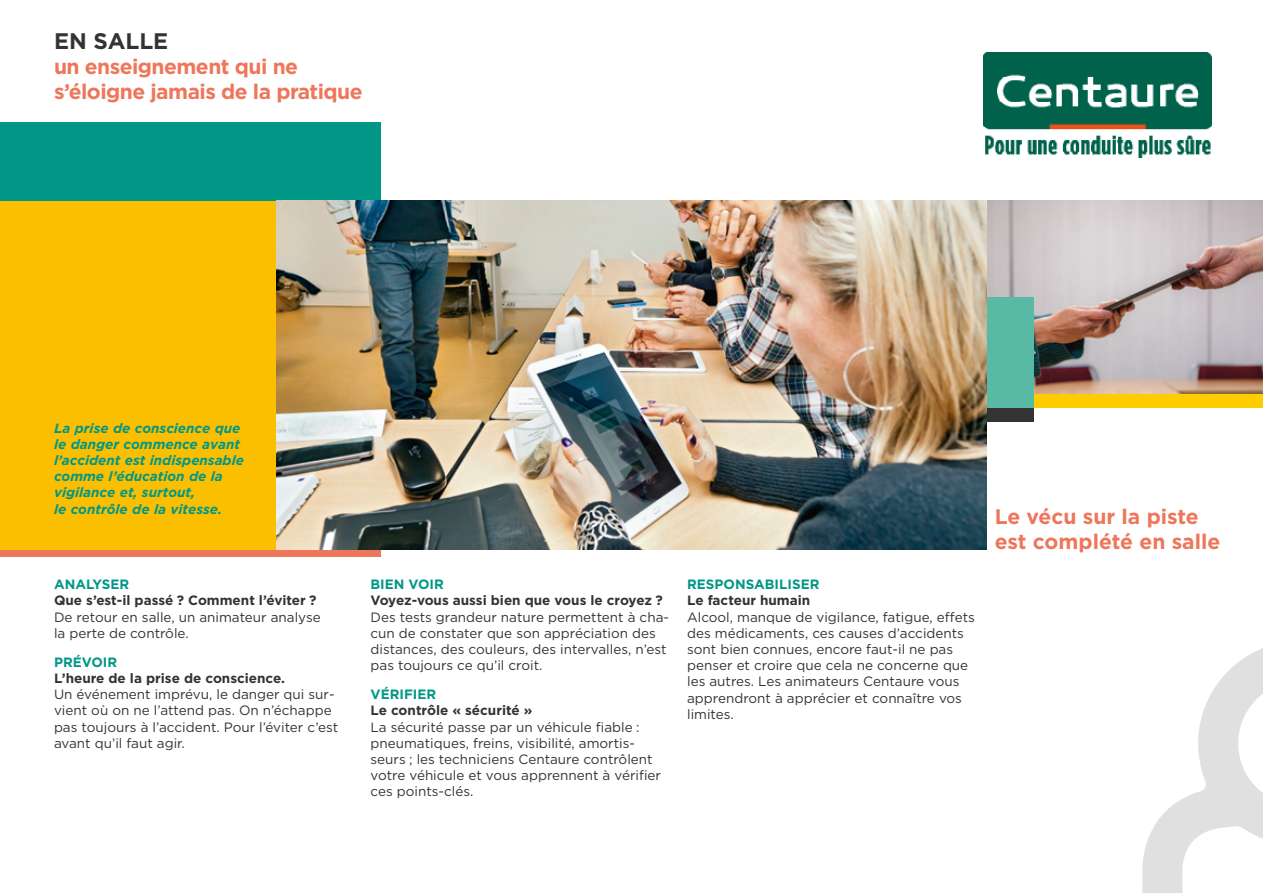
<style>
.page{position:relative;width:1263px;height:893px;background:#fff}
.page>*{position:absolute;margin:0;border:0;box-sizing:border-box;transform-origin:0 0}
.t1{font:700 22.5px "Gotham";color:#333334}
.t2{font:700 21px/25.2px "Gotham";letter-spacing:-.025em;color:#ee765b}
.t3{font:700 21px/25.2px "Gotham";color:#ee765b}
.t4{font:13.5px/16.2px "Gotham";color:#333334}
.t5{font:700 13.5px "Gotham";color:#333334}
.t6{font:italic 700 13.5px/16.2px "Gotham";color:#009786}
.t7{font:700 13.5px "Gotham";color:#009786}
</style>
<div class="page">
<svg style="left:1142px;top:648px;width:121px;height:245px"></svg>
<img style="left:987px;top:201px;width:276px;height:193px">
<div style="left:986px;top:408px;width:48px;height:13px;background:#333334"></div>
<div style="left:1034px;top:394px;width:229px;height:14px;background:#fc0"></div>
<div style="left:986px;top:297px;width:48px;height:111px;background:#58baa4"></div>
<div style="left:0;top:122px;width:381px;height:363px;background:#009786"></div>
<div style="left:0;top:201px;width:340px;height:349px;background:#fcbf00"></div>
<img style="left:983px;top:53px;width:228px;height:105px">
<img style="left:276px;top:201px;width:711px;height:349px">
<h1 class="t1" style="left:54px;top:26px;width:116px">EN SALLE</h1>
<h2 class="t2" style="left:54px;top:54px;width:310px">un enseignement qui ne s’éloigne jamais de la pratique</h2>
<p class="t6" style="left:54px;top:420px;width:191px">La prise de conscience que le danger commence avant l’accident est indispensable comme l’éducation de la vigilance et, surtout,<br>le contrôle de la vitesse.</p>
<p class="t7" style="left:54px;top:575px;width:77px">ANALYSER</p>
<p class="t5" style="left:54px;top:592px;width:264px">Que s’est-il passé ? Comment l’éviter ?</p>
<p class="t4" style="left:54px;top:608px;width:268px">De retour en salle, un animateur analyse la perte de contrôle.</p>
<p class="t7" style="left:54px;top:653px;width:65px">PRÉVOIR</p>
<p class="t5" style="left:54px;top:669px;width:233px">L’heure de la prise de conscience.</p>
<p class="t4" style="left:54px;top:686px;width:286px">Un événement imprévu, le danger qui sur&shy;vient où on ne l’attend pas. On n’échappe pas toujours à l’accident. Pour l’éviter c’est avant qu’il faut agir.</p>
<p class="t7" style="left:371px;top:575px;width:75px">BIEN VOIR</p>
<p class="t5" style="left:371px;top:592px;width:294px">Voyez-vous aussi bien que vous le croyez ?</p>
<p class="t4" style="left:371px;top:608px;width:300px">Des tests grandeur nature permettent à cha&shy;cun de constater que son appréciation des distances, des couleurs, des intervalles, n’est pas toujours ce qu’il croit.</p>
<p class="t7" style="left:371px;top:685px;width:67px">VÉRIFIER</p>
<p class="t5" style="left:371px;top:702px;width:163px">Le contrôle « sécurité »</p>
<p class="t4" style="left:371px;top:718px;width:292px">La sécurité passe par un véhicule fiable : pneumatiques, freins, visibilité, amortis&shy;seurs ; les techniciens Centaure contrôlent votre véhicule et vous apprennent à vérifier ces points-clés.</p>
<p class="t7" style="left:687px;top:575px;width:134px">RESPONSABILISER</p>
<p class="t5" style="left:687px;top:592px;width:125px">Le facteur humain</p>
<p class="t4" style="left:687px;top:608px;width:289px">Alcool, manque de vigilance, fatigue, effets des médicaments, ces causes d’accidents sont bien connues, encore faut-il ne pas penser et croire que cela ne concerne que les autres. Les animateurs Centaure vous apprendront à apprécier et connaître vos limites.</p>
<h2 class="t3" style="left:995px;top:504px;width:227px">Le vécu sur la piste est complété en salle</h2>
</div>
